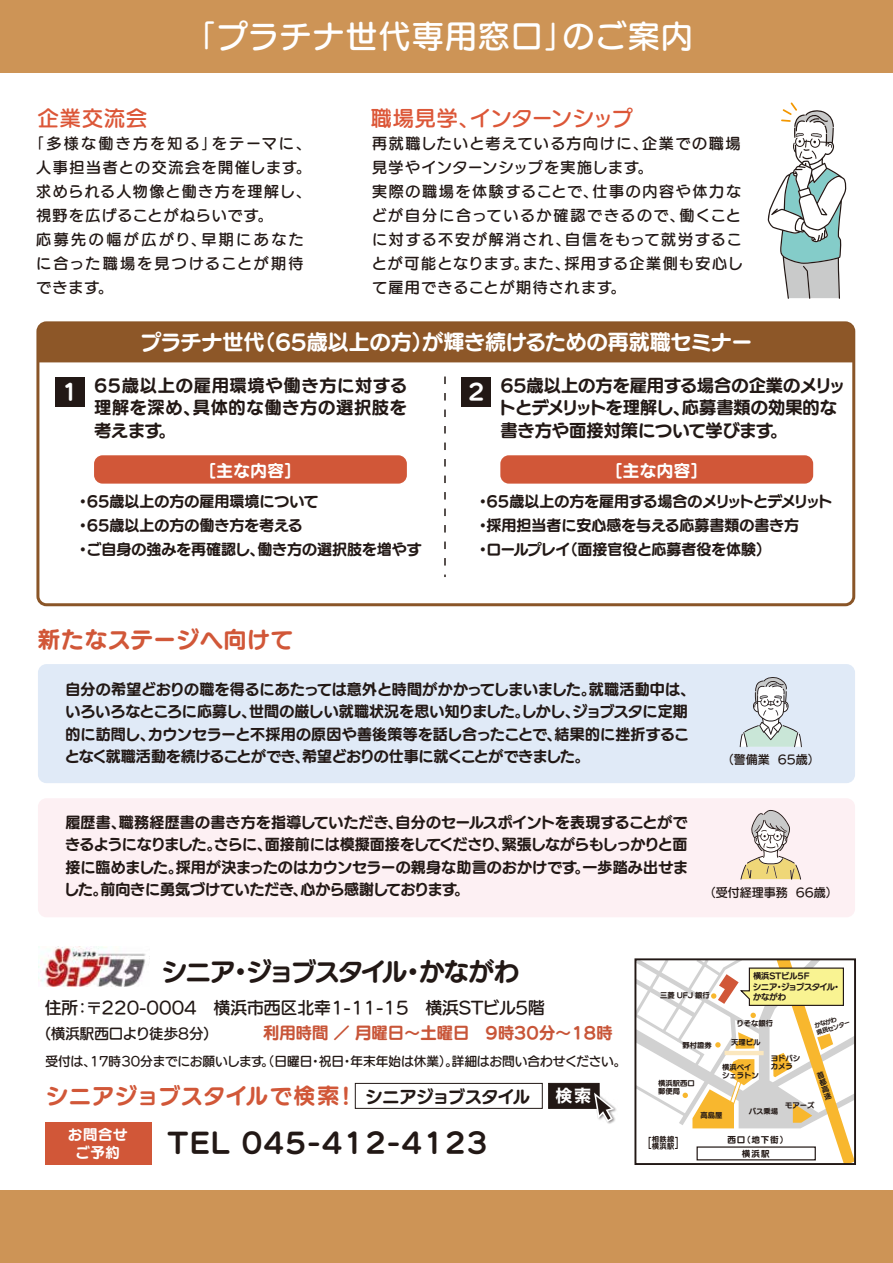
<style>
.page{position:relative;width:893px;height:1263px;background:#fff}
.page>*{position:absolute;margin:0;border:0;box-sizing:border-box;transform-origin:0 0}
.t1{font:31.5px "UD Marugo Large Pr 6 N DB";letter-spacing:.05em;color:#fff}
.t2{font:27px "UD Marugo Large Pr 6 N B";letter-spacing:.05em;color:#221815}
.t3{font:25.05px "UD Marugo Large Pr 6 N B";letter-spacing:-.05em;color:#221815}
.t4{font:22.5px "UD Marugo Large Pr 6 N B";letter-spacing:.04em;color:#d15738}
.t5{font:21.75px "UD Marugo Large Pr 6 N B";letter-spacing:.045em;color:#d15738}
.t6{font:21.6px "UD Marugo Large Pr 6 N B";color:#fff}
.t7{font:21px "UD Marugo Large Pr 6 N B";color:#fff}
.t8{font:21px "UD Marugo Large Pr 6 N DB";letter-spacing:-.02em;color:#dc5738}
.t9{font:21px "UD Marugo Large Pr 6 N DB";letter-spacing:.045em;color:#dc5738}
.t10{font:17.25px/22.5px "UD Marugo Large Pr 6 N B";color:#221815;text-align:justify}
.t11{font:16.95px "Hiragino Sans W7";color:#fff}
.t12{font:16.8px "UD Marugo Large Pr 6 N DB";color:#221815}
.t13{font:16.5px "UD Marugo Large Pr 6 N B";letter-spacing:.03em;color:#fff}
.t14{font:16.35px "UD Marugo Large Pr 6 N B";color:#c85538}
.t15{font:15px/22.5px "UD Marugo Large Pr 6 N B";color:#221815}
.t16{font:15px/24px "UD Marugo Large Pr 6 N DB";letter-spacing:.1em;color:#221815}
.t17{font:14.55px "UD Marugo Large Pr 6 N DB";color:#221815}
.t18{font:14.25px/17.5px "UD Marugo Large Pr 6 N B";letter-spacing:.05em;color:#fff;text-align:center}
.t19{font:12.75px "UD Marugo Large Pr 6 N DB";color:#221815}
.t20{font:12px "UD Marugo Large Pr 6 N DB";color:#221815}
.t21{font:8.55px "UD Marugo Large Pr 6 N B";letter-spacing:.1em;color:#221815}
.t22{font:8.4px/10.8px "UD Marugo Large Pr 6 N B";letter-spacing:-.05em;color:#221815}
.t23{font:8.25px "UD Marugo Large Pr 6 N B";color:#221815}
.t24{font:7.35px/7.4px "UD Marugo Large Pr 6 N B";color:#221815}
.t25{font:6.15px/7.4px "UD Marugo Large Pr 6 N B";color:#221815}
.s1{font-size:21.6px;color:#fff}
.s2{font-size:16.8px;color:#221815}
</style>
<div class="page">
<div style="left:38px;top:664px;width:817px;height:119px;background:#e0eaf7;border-radius:9px"></div>
<div style="left:0;top:0;width:893px;height:73px;background:#cd9456"></div>
<div style="left:0;top:1190px;width:893px;height:73px;background:#cd9456"></div>
<div style="left:36px;top:321px;width:819px;height:285px;border:3px solid #8a5527;border-radius:9px"></div>
<div style="left:38px;top:323px;width:816px;height:39px;background:#8d5728"></div>
<div style="left:55px;top:377px;width:30px;height:30px;background:#221815"></div>
<svg style="left:444px;top:376px;width:2px;height:201px"></svg>
<div style="left:94px;top:455px;width:313px;height:29px;background:#d15738;border-radius:9px"></div>
<div style="left:461px;top:377px;width:30px;height:30px;background:#221815"></div>
<div style="left:500px;top:455px;width:313px;height:29px;background:#d15738;border-radius:9px"></div>
<svg style="left:768px;top:102px;width:79px;height:197px"></svg>
<div style="left:38px;top:798px;width:817px;height:119px;background:#fdf0f3;border-radius:9px"></div>
<svg style="left:740px;top:677px;width:62px;height:70px"></svg>
<svg style="left:740px;top:810px;width:61px;height:70px"></svg>
<div style="left:548px;top:1083px;width:52px;height:26px;background:#221815;border:1px solid #221815"></div>
<div style="left:355px;top:1083px;width:188px;height:26px;background:#fff;border:1px solid #221815"></div>
<svg style="left:592px;top:1089px;width:23px;height:35px"></svg>
<img style="left:40px;top:947px;width:110px;height:39px">
<div style="left:45px;top:1122px;width:106px;height:42px;background:#d15738"></div>
<svg style="left:637px;top:961px;width:216px;height:201px"></svg>
<div style="left:634px;top:958px;width:222px;height:207px;border:2px solid #221815"></div>
<h3 class="t9" style="left:38px;top:106px;width:111px">企業交流会</h3>
<h1 class="t1" style="left:184px;top:18px;width:510px">「プラチナ世代専用窓口」のご案内</h1>
<h3 class="t8" style="left:371px;top:106px;width:264px">職場見学、インターンシップ</h3>
<p class="t16" style="left:36px;top:132px;width:277px;text-indent:-7px">「多様な働き方を知る」をテーマに、人事担当者との交流会を開催します。求められる人物像と働き方を理解し、視野を広げることがねらいです。<br>応募先の幅が広がり、早期にあなたに合った職場を見つけることが期待できます。</p>
<p class="t16" style="left:372px;top:132px;width:372px">再就職したいと考えている方向けに、企業での職場見学やインターンシップを実施します。<br>実際の職場を体験することで、仕事の内容や体力などが自分に合っているか確認できるので、働くことに対する不安が解消され、自信をもって就労することが可能となります。また、採用する企業側も安心して雇用できることが期待されます。</p>
<h3 class="t7" style="left:140px;top:330px;width:613px">プラチナ世代（65歳以上の方）が輝き続けるための再就職セミナー</h3>
<h3 class="t6" style="left:62px;top:380px;width:18px">1</h3>
<p class="t10" style="left:94px;top:375px;width:315px">65歳以上の雇用環境や働き方に対する理解を深め、具体的な働き方の選択肢を考えます。</p>
<p class="t13" style="left:209px;top:461px;width:84px">[主な内容]</p>
<p class="t15" style="left:76px;top:490px;width:348px;line-height:24px">・65歳以上の方の雇用環境について<br>・65歳以上の方の働き方を考える<br>・ご自身の強みを再確認し、働き方の選択肢を増やす</p>
<p class="t10" style="left:499px;top:375px;width:349px;text-align:left;text-indent:-30px"><span class="s1">2</span> 65歳以上の方を雇用する場合の企業のメリットとデメリットを理解し、応募書類の効果的な書き方や面接対策について学びます。</p>
<p class="t13" style="left:615px;top:461px;width:84px">[主な内容]</p>
<p class="t15" style="left:475px;top:490px;width:359px;line-height:24px">・65歳以上の方を雇用する場合のメリットとデメリット・採用担当者に安心感を与える応募書類の書き方<br>・ロールプレイ（面接官役と応募者役を体験）</p>
<h3 class="t4" style="left:38px;top:627px;width:257px">新たなステージへ向けて</h3>
<p class="t15" style="left:65px;top:678px;width:632px">自分の希望どおりの職を得るにあたっては意外と時間がかかってしまいました。就職活動中は、いろいろなところに応募し、世間の厳しい就職状況を思い知りました。しかし、ジョブスタに定期的に訪問し、カウンセラーと不採用の原因や善後策等を話し合ったことで、結果的に挫折することなく就職活動を続けることができ、希望どおりの仕事に就くことができました。</p>
<p class="t15" style="left:64px;top:811px;width:625px;text-align:justify">履歴書、職務経歴書の書き方を指導していただき、自分のセールスポイントを表現することができるようになりました。さらに、面接前には模擬面接をしてくださり、緊張しながらもしっかりと面接に臨めました。採用が決まったのはカウンセラーの親身な助言のおかけです。一歩踏み出せました。前向きに勇気づけていただき、心から感謝しております。</p>
<p class="t20" style="left:722px;top:753px;width:99px">（警備業 65歳）</p>
<p class="t20" style="left:704px;top:885px;width:135px">（受付経理事務 66歳）</p>
<h3 class="t3" style="left:162px;top:958px;width:359px">シニア・ジョブスタイル・かながわ</h3>
<p class="t12" style="left:45px;top:998px;width:502px">住所：〒220-0004　横浜市西区北幸1-11-15　横浜STビル5階</p>
<p class="t17" style="left:45px;top:1026px;width:166px">(横浜駅西口より徒歩8分)</p>
<p class="t19" style="left:45px;top:1054px;width:582px">受付は、17時30分までにお願いします。（日曜日・祝日・年末年始は休業）。詳細はお問い合わせください。</p>
<p class="t14" style="left:263px;top:1024px;width:351px">利用時間 ／ 月曜日～土曜日　9時30分～18時</p>
<h3 class="t5" style="left:46px;top:1083px;width:485px">シニアジョブスタイルで検索! <span class="s2">シニアジョブスタイル</span></h3>
<p class="t11" style="left:556px;top:1083px;width:37px">検索</p>
<p class="t18" style="left:68px;top:1127px;width:61px">お問合せご予約</p>
<h2 class="t2" style="left:167px;top:1128px;width:322px">TEL 045-412-4123</h2>
<p class="t23" style="left:753px;top:971px;width:58px">横浜STビル5F</p>
<p class="t24" style="left:660px;top:991px;width:51px">三菱 UFJ 銀行</p>
<p class="t22" style="left:753px;top:981px;width:90px">シニア・ジョブスタイル・かながわ</p>
<p class="t25" style="left:813px;top:1023px;width:36px;rotate:-19deg">かながわ<br>県民センター</p>
<p class="t24" style="left:816px;top:1073px;width:5px;text-align:justify;rotate:-19deg">首都高速</p>
<p class="t24" style="left:736px;top:1020px;width:38px">りそな銀行</p>
<p class="t24" style="left:771px;top:1054px;width:31px;line-height:8.6px">ヨドバシカメラ</p>
<p class="t24" style="left:749px;top:1108px;width:31px">バス乗場</p>
<p class="t24" style="left:731px;top:1039px;width:31px">天理ビル</p>
<p class="t24" style="left:683px;top:1041px;width:31px">野村證券</p>
<p class="t24" style="left:722px;top:1063px;width:38px;line-height:8.6px">横浜ベイシェラトン</p>
<p class="t24" style="left:658px;top:1079px;width:38px;line-height:8.6px">横浜駅西口郵便局</p>
<p class="t24" style="left:785px;top:1102px;width:31px">モアーズ</p>
<p class="t24" style="left:700px;top:1112px;width:23px">高島屋</p>
<p class="t24" style="left:652px;top:1136px;width:24px">相鉄線横浜駅</p>
<p class="t21" style="left:728px;top:1135px;width:62px">西口（地下街）</p>
<p class="t21" style="left:742px;top:1149px;width:29px">横浜駅</p>
</div>
